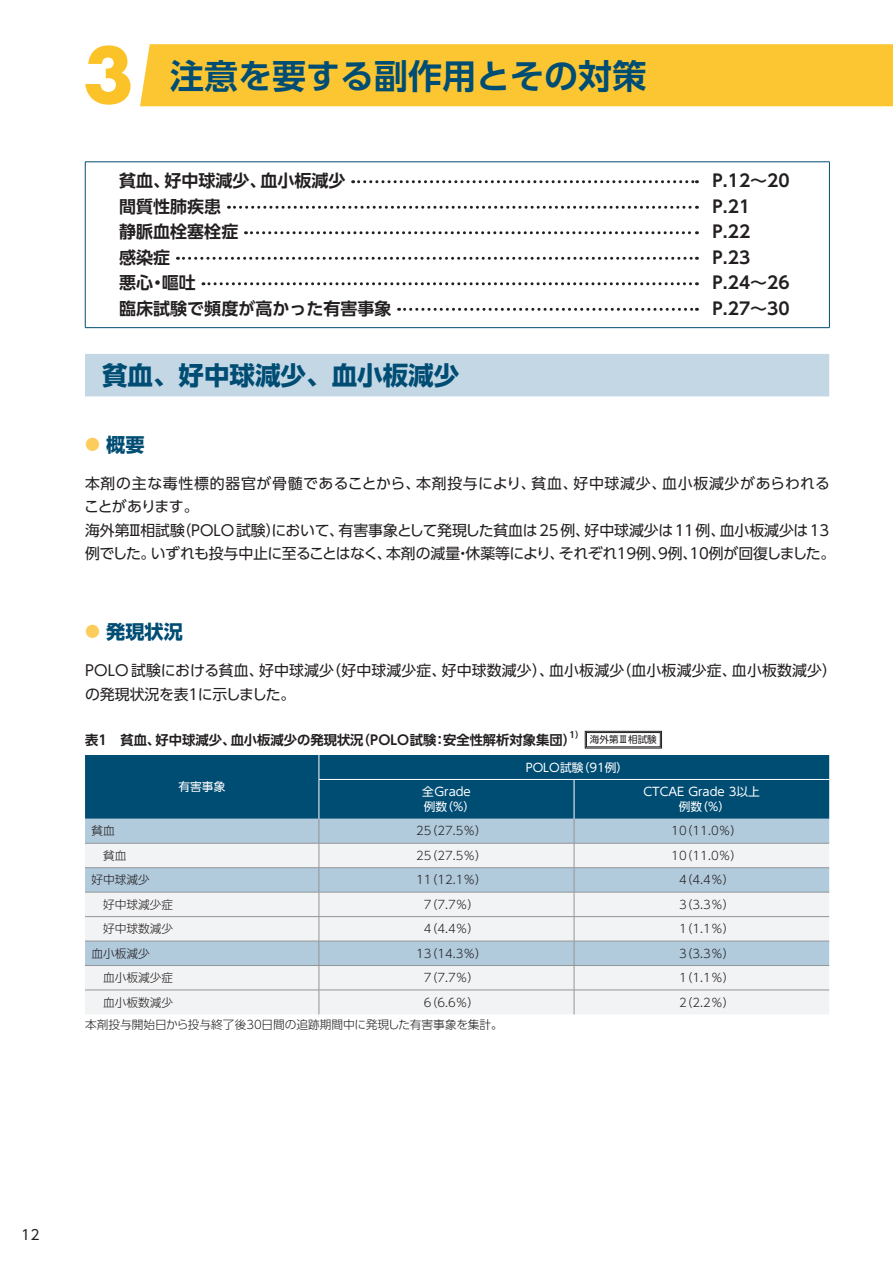
<style>
.page{position:relative;width:893px;height:1263px;background:#fff}
.page>*{position:absolute;margin:0;border:0;box-sizing:border-box;transform-origin:0 0}
.t1{font:700 85.05px "Futura PT";color:#fbc328}
.t2{font:700 34.05px "UD Shin Go Pro De";color:#004d74}
.t3{font:700 25.5px "UD Shin Go Pro";color:#004d74}
.t4{font:700 19.2px "Shin Go Pro";color:#004d74}
.t5{font:700 16.95px "UD Shin Go Pro De";color:#231f20}
.t6{font:14.85px/23.4px "UD Shin Go Pro";letter-spacing:-.005em;color:#231f20}
.t7{font:13.8px "UD Shin Go Pro";color:#231f20}
.t8{font:700 13.35px "UD Shin Go Pro De";color:#231f20}
.t9{font:300 11.7px "UD Shin Go Pro";color:#231f20}
.t10{font:11.7px/14.9px "UD Shin Go Pro";color:#fff}
.t11{font:9.6px "UD Shin Go Pro";color:#231f20}
.t12{font:700 8.7px "UD Shin Go Pro De";color:#231f20}
.s1{font-size:14.85px;color:#fccd5c}
</style>
<div class="page">
<div style="left:140px;top:44px;width:753px;height:62px;background:#fbc632"></div>
<div style="left:85px;top:354px;width:744px;height:42px;background:#c3d7e5"></div>
<hr style="left:85px;top:162px;width:745px;height:1px;background:#004d74">
<hr style="left:85px;top:162px;width:1px;height:165px;background:#004d74">
<hr style="left:829px;top:162px;width:1px;height:165px;background:#004d74">
<hr style="left:85px;top:327px;width:745px;height:1px;background:#004d74">
<svg style="left:353px;top:180px;width:344px;height:3px"></svg>
<svg style="left:228px;top:206px;width:469px;height:3px"></svg>
<svg style="left:245px;top:231px;width:452px;height:3px"></svg>
<svg style="left:177px;top:257px;width:520px;height:3px"></svg>
<svg style="left:203px;top:282px;width:494px;height:3px"></svg>
<svg style="left:399px;top:308px;width:298px;height:3px"></svg>
<svg style="left:585px;top:731px;width:77px;height:17px"></svg>
<div style="left:586px;top:732px;width:74px;height:15px;border:1px solid #231f20"></div>
<div style="left:85px;top:755px;width:744px;height:64px;background:#004d74"></div>
<svg style="left:319px;top:755px;width:1px;height:24px"></svg>
<hr style="left:319px;top:779px;width:255px;height:1px;background:#fff">
<hr style="left:319px;top:780px;width:1px;height:39px;background:#fff">
<hr style="left:574px;top:779px;width:255px;height:1px;background:#fff">
<hr style="left:574px;top:780px;width:1px;height:39px;background:#fff">
<svg style="left:85px;top:819px;width:744px;height:195px"></svg>
<h1 class="t1" style="left:83px;top:20px;width:53px">3</h1>
<h2 class="t2" style="left:170px;top:49px;width:478px">注意を要する副作用とその対策</h2>
<p class="t5" style="left:119px;top:167px;width:228px">貧血、好中球減少、血小板減少</p>
<p class="t5" style="left:712px;top:167px;width:79px">P.12～20</p>
<p class="t5" style="left:119px;top:193px;width:104px">間質性肺疾患</p>
<p class="t5" style="left:712px;top:193px;width:39px">P.21</p>
<p class="t5" style="left:119px;top:218px;width:121px">静脈血栓塞栓症</p>
<p class="t5" style="left:712px;top:218px;width:39px">P.22</p>
<p class="t5" style="left:119px;top:244px;width:53px">感染症</p>
<p class="t5" style="left:712px;top:244px;width:39px">P.23</p>
<p class="t5" style="left:119px;top:269px;width:78px">悪心・嘔吐</p>
<p class="t5" style="left:712px;top:269px;width:79px">P.24～26</p>
<p class="t5" style="left:119px;top:295px;width:274px">臨床試験で頻度が高かった有害事象</p>
<p class="t5" style="left:712px;top:295px;width:79px">P.27～30</p>
<h3 class="t3" style="left:102px;top:354px;width:359px">貧血、好中球減少、血小板減少</h3>
<p class="t4" style="left:85px;top:430px;width:61px"><span class="s1">●</span> 概要</p>
<p class="t6" style="left:84px;top:471px;width:752px">本剤の主な毒性標的器官が骨髄であることから、本剤投与により、貧血、好中球減少、血小板減少があらわれることがあります。<br>海外第Ⅲ相試験（POLO試験）において、有害事象として発現した貧血は25例、好中球減少は11例、血小板減少は13例でした。いずれも投与中止に至ることはなく、本剤の減量・休薬等により、それぞれ19例、9例、10例が回復しました。</p>
<p class="t4" style="left:85px;top:617px;width:99px"><span class="s1">●</span> 発現状況</p>
<p class="t6" style="left:85px;top:658px;width:754px">POLO試験における貧血、好中球減少（好中球減少症、好中球数減少）、血小板減少（血小板減少症、血小板数減少）の発現状況を表1に示しました。</p>
<p class="t8" style="left:85px;top:729px;width:492px">表1　貧血、好中球減少、血小板減少の発現状況（POLO試験：安全性解析対象集団）</p>
<p class="t12" style="left:569px;top:728px;width:16px">1）</p>
<p class="t11" style="left:590px;top:732px;width:68px">海外第Ⅲ相試験</p>
<p class="t10" style="left:179px;top:779px;width:48px">有害事象</p>
<p class="t10" style="left:526px;top:759px;width:104px">POLO試験（91例）</p>
<p class="t10" style="left:422px;top:784px;width:54px">全Grade例数（%）</p>
<p class="t10" style="left:643px;top:784px;width:118px;text-align:center">CTCAE Grade 3以上例数（%）</p>
<p class="t9" style="left:91px;top:821px;width:25px">貧血</p>
<p class="t9" style="left:416px;top:821px;width:72px">25（27.5％）</p>
<p class="t9" style="left:671px;top:821px;width:72px">10（11.0％）</p>
<p class="t9" style="left:91px;top:846px;width:37px">　貧血</p>
<p class="t9" style="left:416px;top:846px;width:72px">25（27.5％）</p>
<p class="t9" style="left:671px;top:846px;width:72px">10（11.0％）</p>
<p class="t9" style="left:91px;top:870px;width:60px">好中球減少</p>
<p class="t9" style="left:416px;top:870px;width:72px">11（12.1％）</p>
<p class="t9" style="left:679px;top:870px;width:57px">4（4.4％）</p>
<p class="t9" style="left:91px;top:895px;width:83px">　好中球減少症</p>
<p class="t9" style="left:424px;top:895px;width:57px">7（7.7％）</p>
<p class="t9" style="left:679px;top:895px;width:57px">3（3.3％）</p>
<p class="t9" style="left:91px;top:919px;width:83px">　好中球数減少</p>
<p class="t9" style="left:424px;top:919px;width:57px">4（4.4％）</p>
<p class="t9" style="left:679px;top:919px;width:57px">1（1.1％）</p>
<p class="t9" style="left:91px;top:944px;width:60px">血小板減少</p>
<p class="t9" style="left:416px;top:944px;width:72px">13（14.3％）</p>
<p class="t9" style="left:679px;top:944px;width:57px">3（3.3％）</p>
<p class="t9" style="left:91px;top:968px;width:83px">　血小板減少症</p>
<p class="t9" style="left:424px;top:968px;width:57px">7（7.7％）</p>
<p class="t9" style="left:679px;top:968px;width:57px">1（1.1％）</p>
<p class="t9" style="left:91px;top:993px;width:83px">　血小板数減少</p>
<p class="t9" style="left:424px;top:993px;width:57px">6（6.6％）</p>
<p class="t9" style="left:679px;top:993px;width:57px">2（2.2％）</p>
<p class="t9" style="left:85px;top:1015px;width:419px">本剤投与開始日から投与終了後30日間の追跡期間中に発現した有害事象を集計。</p>
<p class="t7" style="left:21px;top:1224px;width:20px">12</p>
</div>
